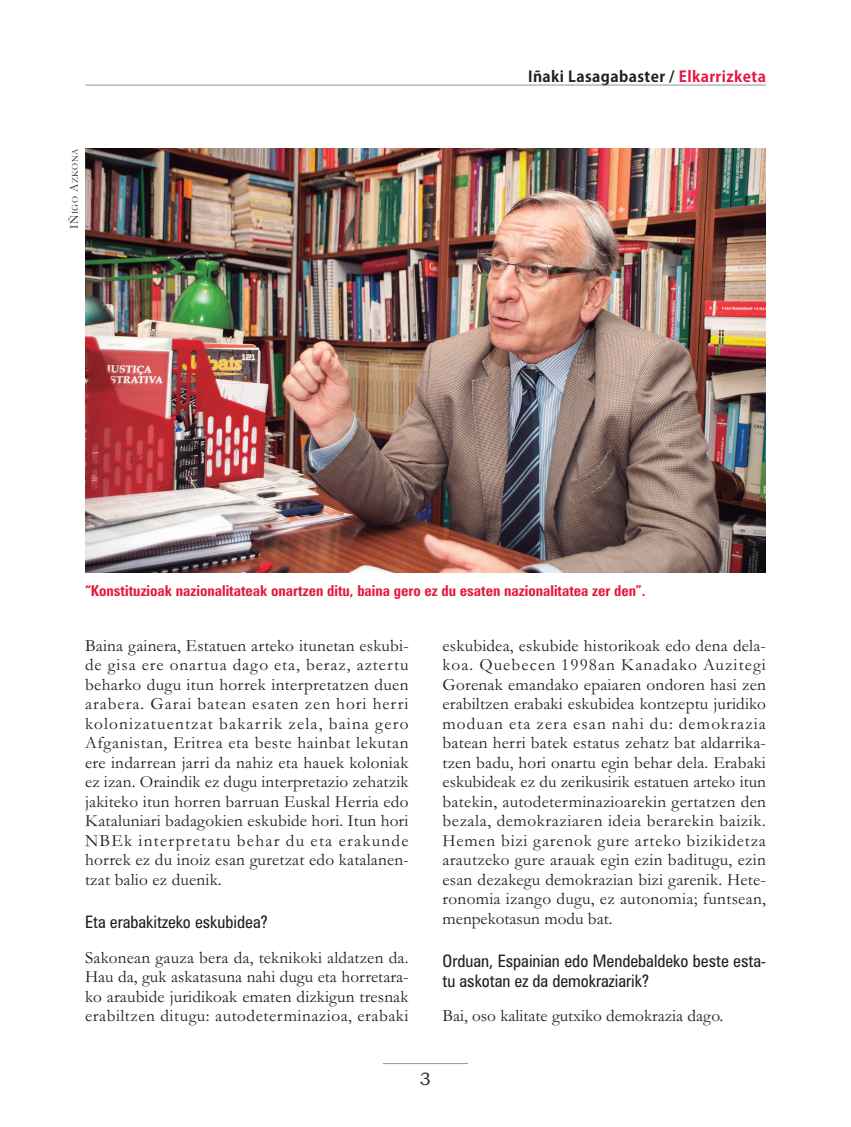
<style>
.page{position:relative;width:851px;height:1127px;background:#fff}
.page>*{position:absolute;margin:0;border:0;box-sizing:border-box;transform-origin:0 0}
.t1{font:18px "Bookman Old Style";color:#231f20}
.t2{font:17.25px/19.5px "Garamond";letter-spacing:.01em;color:#231f20;text-align:justify}
.t3{font:condensed 17.25px/19.5px "Zurich BT";color:#231f20}
.t4{font:700 condensed 15px "Zurich BT";color:#e4183e}
.t5{font:700 15px "Koz Go Pro";letter-spacing:.03em;color:#231f20}
.t6{font:9px "Garamond";letter-spacing:.06em;color:#231f20}
.s1{font-size:12px}
.s2{color:#e4183e}
</style>
<div class="page">
<hr style="left:383px;top:1063px;width:85px;height:1px;background:#939598">
<hr style="left:85px;top:85px;width:680px;height:1px;background:#939598">
<img style="left:85px;top:149px;width:680px;height:424px">
<p class="t6" style="left:72px;top:229px;width:82px;rotate:-90deg"><span class="s1">IÑ</span>IGO <span class="s1">A</span>ZKONA</p>
<p class="t5" style="left:528px;top:69px;width:239px">Iñaki Lasagabaster / <span class="s2">Elkarrizketa</span></p>
<p class="t4" style="left:85px;top:585px;width:561px">“Konstituzioak nazionalitateak onartzen ditu, baina gero ez du esaten nazionalitatea zer den”.</p>
<p class="t2" style="left:85px;top:637px;width:325px">Baina gainera, Estatuen arteko itunetan eskubi&shy;de gisa ere onartua dago eta, beraz, aztertu beharko dugu itun horrek interpretatzen duen arabera. Garai batean esaten zen hori herri kolonizatuentzat bakarrik zela, baina gero Afganistan, Eritrea eta beste hainbat lekutan ere indarrean jarri da nahiz eta hauek koloniak ez izan. Oraindik ez dugu interpretazio zehatzik jakiteko itun horren barruan Euskal Herria edo Kataluniari badagokien eskubide hori. Itun hori NBEk interpretatu behar du eta erakunde horrek ez du inoiz esan guretzat edo katalanen&shy;tzat balio ez duenik.</p>
<p class="t3" style="left:85px;top:914px;width:184px">Eta erabakitzeko eskubidea?</p>
<p class="t2" style="left:85px;top:949px;width:325px">Sakonean gauza bera da, teknikoki aldatzen da.<br>Hau da, guk askatasuna nahi dugu eta horretara&shy;ko araubide juridikoak ematen dizkigun tresnak erabiltzen ditugu: autodeterminazioa, erabaki</p>
<p class="t2" style="left:442px;top:637px;width:325px">eskubidea, eskubide historikoak edo dena dela&shy;koa. Quebecen 1998an Kanadako Auzitegi Gorenak emandako epaiaren ondoren hasi zen erabiltzen erabaki eskubidea kontzeptu juridiko moduan eta zera esan nahi du: demokrazia batean herri batek estatus zehatz bat aldarrika&shy;tzen badu, hori onartu egin behar dela. Erabaki eskubideak ez du zerikusirik estatuen arteko itun batekin, autodeterminazioarekin gertatzen den bezala, demokraziaren ideia berarekin baizik.<br>Hemen bizi garenok gure arteko bizikidetza arautzeko gure arauak egin ezin baditugu, ezin esan dezakegu demokrazian bizi garenik. Hete&shy;ronomia izango dugu, ez autonomia; funtsean, menpekotasun modu bat.</p>
<p class="t3" style="left:442px;top:953px;width:325px">Orduan, Espainian edo Mendebaldeko beste esta&shy;tu askotan ez da demokraziarik?</p>
<p class="t2" style="left:442px;top:1008px;width:282px">Bai, oso kalitate gutxiko demokrazia dago.</p>
<p class="t1" style="left:420px;top:1068px;width:13px">3</p>
</div>
